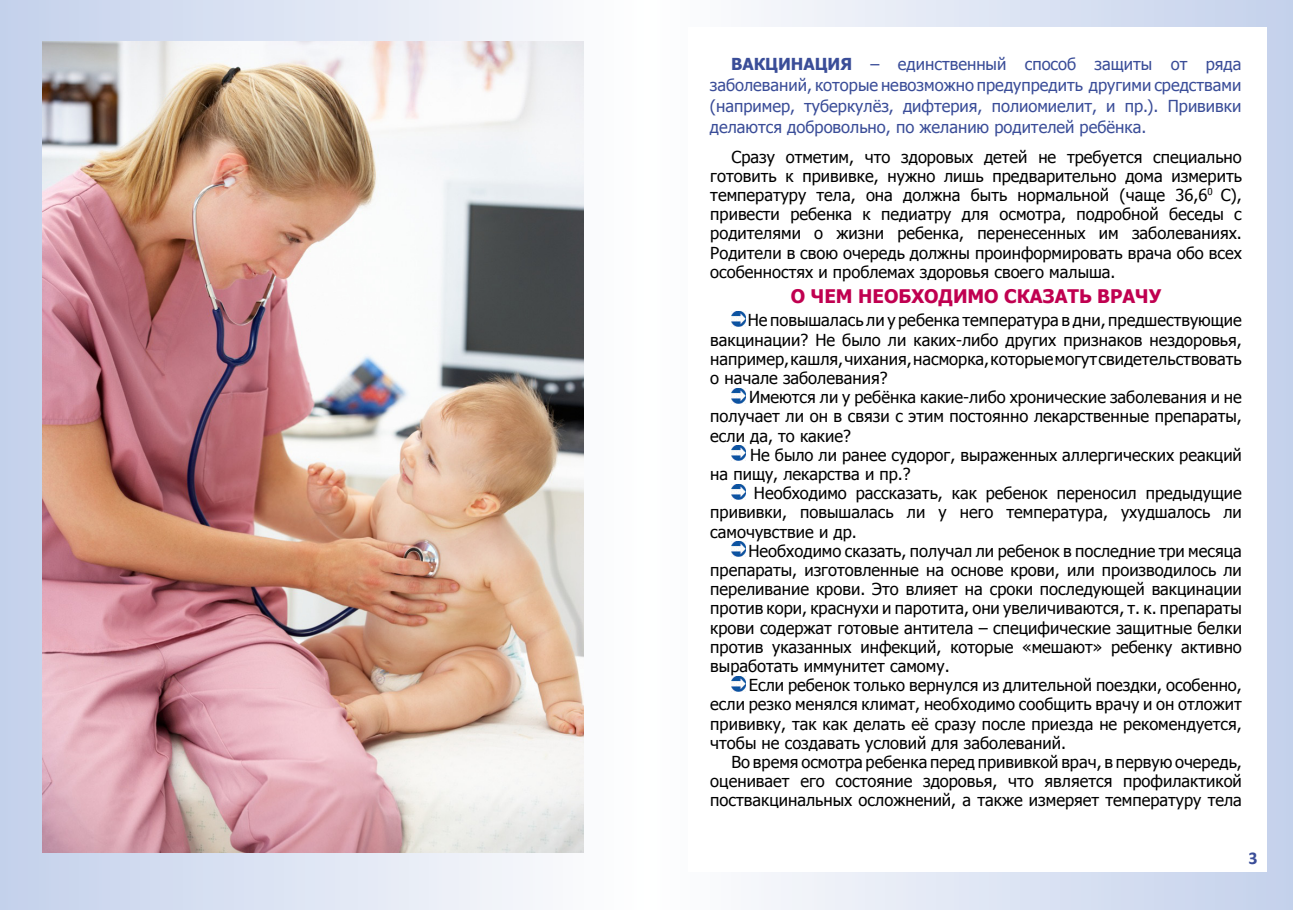
<style>
.page{position:relative;width:1293px;height:910px;background:#fff}
.page>*{position:absolute;margin:0;border:0;box-sizing:border-box;transform-origin:0 0}
.t1{font:700 18.75px "Tahoma";color:#c00050}
.t2{font:700 18px "Calibri";color:#3a4d98}
.t3{font:16.5px/19.2px "Tahoma";color:#000;text-align:justify}
.t4{font:16.5px/21px "Tahoma";color:#3a4d98;text-align:justify}
.s1{font-weight:700}
</style>
<div class="page">
<div style="left:646px;top:0;width:647px;height:910px;background:linear-gradient(to right,#fefefe,#c4d1ec)"></div>
<div style="left:688px;top:27px;width:578px;height:845px;background:#fff"></div>
<hr style="left:646px;top:0;width:1px;height:910px;background:#fff">
<img style="left:731px;top:311px;width:14px;height:15px">
<img style="left:731px;top:388px;width:14px;height:15px">
<img style="left:731px;top:446px;width:14px;height:15px">
<img style="left:731px;top:484px;width:14px;height:15px">
<img style="left:731px;top:542px;width:14px;height:15px">
<img style="left:731px;top:676px;width:14px;height:15px">
<div style="left:0;top:0;width:646px;height:910px;background:linear-gradient(to right,#c3cfe9,#fefefe)"></div>
<img style="left:43px;top:41px;width:540px;height:811px">
<p class="t4" style="left:710px;top:53px;width:533px;text-indent:21px"><span class="s1">ВАКЦИНАЦИЯ</span> – единственный способ защиты от ряда заболеваний, которые невозможно предупредить другими средствами (например, туберкулёз, дифтерия, полиомиелит, и пр.). Прививки делаются добровольно, по желанию родителей ребёнка.</p>
<p class="t3" style="left:710px;top:146px;width:533px;text-indent:21px">Сразу отметим, что здоровых детей не требуется специально готовить к прививке, нужно лишь предварительно дома измерить температуру тела, она должна быть нормальной (чаще 36,6<sup>0</sup> С), привести ребенка к педиатру для осмотра, подробной беседы с родителями о жизни ребенка, перенесенных им заболеваниях.<br>Родители в свою очередь должны проинформировать врача обо всех особенностях и проблемах здоровья своего малыша.</p>
<p class="t1" style="left:791px;top:283px;width:372px">О ЧЕМ НЕОБХОДИМО СКАЗАТЬ ВРАЧУ</p>
<p class="t3" style="left:710px;top:310px;width:533px;text-indent:37px">Не повышалась ли у ребенка температура в дни, предшествующие вакцинации? Не было ли каких-либо других признаков нездоровья, например, кашля, чихания, насморка, которые могут свидетельствовать о начале заболевания?</p>
<p class="t3" style="left:710px;top:387px;width:533px;text-indent:39px">Имеются ли у ребёнка какие-либо хронические заболевания и не получает ли он в связи с этим постоянно лекарственные препараты, если да, то какие?</p>
<p class="t3" style="left:710px;top:444px;width:533px;text-indent:40px">Не было ли ранее судорог, выраженных аллергических реакций на пищу, лекарства и пр.?</p>
<p class="t3" style="left:710px;top:483px;width:533px;text-indent:44px">Необходимо рассказать, как ребенок переносил предыдущие прививки, повышалась ли у него температура, ухудшалось ли самочувствие и др.</p>
<p class="t3" style="left:710px;top:540px;width:533px;text-indent:38px">Необходимо сказать, получал ли ребенок в последние три месяца препараты, изготовленные на основе крови, или производилось ли переливание крови. Это влияет на сроки последующей вакцинации против кори, краснухи и паротита, они увеличиваются, т. к. препараты крови содержат готовые антитела – специфические защитные белки против указанных инфекций, которые «мешают» ребенку активно выработать иммунитет самому.</p>
<p class="t3" style="left:710px;top:675px;width:533px;text-indent:39px">Если ребенок только вернулся из длительной поездки, особенно, если резко менялся климат, необходимо сообщить врачу и он отложит прививку, так как делать её сразу после приезда не рекомендуется, чтобы не создавать условий для заболеваний.</p>
<p class="t3" style="left:710px;top:752px;width:533px;text-indent:21px">Во время осмотра ребенка перед прививкой врач, в первую очередь, оценивает его состояние здоровья, что является профилактикой поствакцинальных осложнений, а также измеряет температуру тела</p>
<p class="t2" style="left:1248px;top:846px;width:11px">3</p>
</div>
